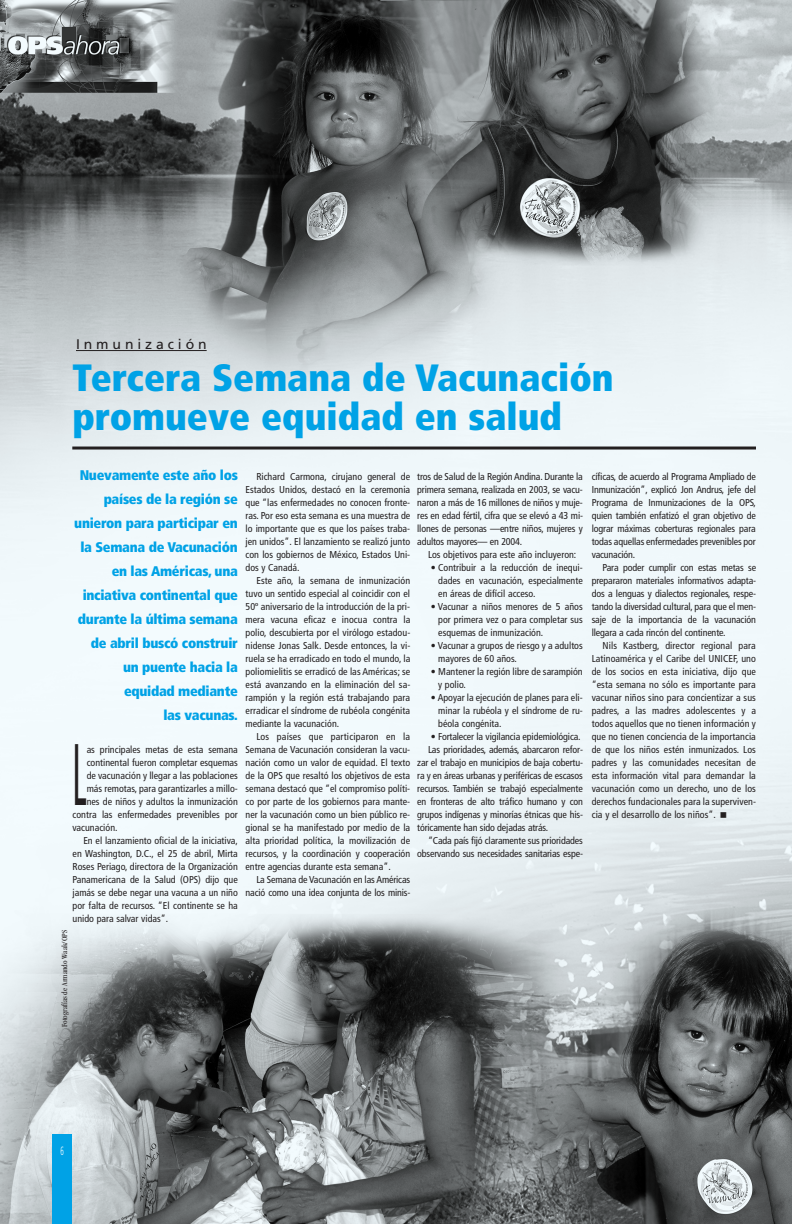
<style>
.page{position:relative;width:792px;height:1224px;background:#fff}
.page>*{position:absolute;margin:0;border:0;box-sizing:border-box;transform-origin:0 0}
.t1{font:condensed 87.2px "Frutiger";color:#231f20;scale:.4 1}
.t2{font:900 condensed 38px/39px "Frutiger";color:#00a2e6}
.t3{font:900 condensed 14px/24px "Frutiger";letter-spacing:-.02em;color:#00a2e6;text-align:right}
.t4{font:14px "Frutiger";letter-spacing:.28em;color:#231f20}
.t5{font:300 condensed 12px "Frutiger";color:#fff;scale:.6 1}
.t6{font:condensed 10px/13px "Frutiger";color:#231f20;text-align:justify}
.t7{font:condensed 8px "Garamond";color:#231f20}
</style>
<div class="page">
<img style="left:0;top:0;width:792px;height:1224px">
<div style="left:52px;top:1134px;width:20px;height:90px;background:#00a2e6"></div>
<hr style="left:72px;top:447px;width:684px;height:3px;background:#231f20">
<hr style="left:76px;top:350px;width:131px;height:1px;background:#231f20">
<svg style="left:721px;top:812px;width:5px;height:6px"></svg>
<h3 class="t4" style="left:76px;top:339px;width:132px">Inmunización</h3>
<h2 class="t2" style="left:72px;top:361px;width:543px">Tercera Semana de Vacunación promueve equidad en salud</h2>
<p class="t6" style="left:592px;top:471px;width:166px">cíficas, de acuerdo al Programa Ampliado de Inmunización”, explicó Jon Andrus, jefe del Programa de Inmunizaciones de la OPS, quien también enfatizó el gran objetivo de lograr máximas coberturas regionales para todas aquellas enfermedades prevenibles por vacunación.</p>
<p class="t6" style="left:592px;top:562px;width:166px;text-indent:11px">Para poder cumplir con estas metas se prepararon materiales informativos adapta&shy;dos a lenguas y dialectos regionales, respe&shy;tando la diversidad cultural, para que el men&shy;saje de la importancia de la vacunación llegara a cada rincón del continente.</p>
<p class="t6" style="left:592px;top:640px;width:166px;text-indent:11px">Nils Kastberg, director regional para Latinoamérica y el Caribe del UNICEF, uno de los socios en esta iniciativa, dijo que “esta semana no sólo es importante para vacunar niños sino para concientizar a sus padres, a las madres adolescentes y a todos aquellos que no tienen información y que no tienen conciencia de la importancia de que los niños estén inmunizados. Los padres y las comunidades necesitan de esta información vital para demandar la vacunación como un derecho, uno de los derechos fundacionales para la superviven&shy;cia y el desarrollo de los niños”.</p>
<p class="t3" style="left:74px;top:464px;width:165px">Nuevamente este año los países de la región se unieron para participar en la Semana de Vacunación en las Américas, una inciativa continental que durante la última semana de abril buscó construir un puente hacia la equidad mediante<br>las vacunas.</p>
<h1 class="t1" style="left:73px;top:740px;width:37px">L</h1>
<p class="t6" style="left:87px;top:744px;width:153px">as principales metas de esta semana</p>
<p class="t6" style="left:417px;top:471px;width:167px">tros de Salud de la Región Andina. Durante la primera semana, realizada en 2003, se vacu&shy;naron a más de 16 millones de niños y muje&shy;res en edad fértil, cifra que se elevó a 43 mi&shy;llones de personas —entre niños, mujeres y adultos mayores— en 2004.</p>
<p class="t6" style="left:428px;top:549px;width:150px">Los objetivos para este año incluyeron:</p>
<p class="t6" style="left:438px;top:562px;width:146px;text-indent:-8px">• Contribuir a la reducción de inequi&shy;dades en vacunación, especialmente en áreas de difícil acceso.</p>
<p class="t6" style="left:438px;top:601px;width:146px;text-indent:-8px">• Vacunar a niños menores de 5 años por primera vez o para completar sus esquemas de inmunización.</p>
<p class="t6" style="left:438px;top:640px;width:146px;text-indent:-8px">• Vacunar a grupos de riesgo y a adultos mayores de 60 años.</p>
<p class="t6" style="left:438px;top:666px;width:146px;text-indent:-8px">• Mantener la región libre de sarampión y polio.</p>
<p class="t6" style="left:438px;top:692px;width:146px;text-indent:-8px">• Apoyar la ejecución de planes para eli&shy;minar la rubéola y el síndrome de ru&shy;béola congénita.</p>
<p class="t6" style="left:431px;top:731px;width:151px">• Fortalecer la vigilancia epidemiológica.</p>
<p class="t6" style="left:428px;top:744px;width:156px">Las prioridades, además, abarcaron refor-</p>
<p class="t6" style="left:417px;top:757px;width:167px">zar el trabajo en municipios de baja cobertu-</p>
<p class="t6" style="left:417px;top:770px;width:167px">ra y en áreas urbanas y periféricas de escasos</p>
<p class="t6" style="left:417px;top:783px;width:167px">recursos. También se trabajó especialmente</p>
<p class="t6" style="left:417px;top:796px;width:167px">en fronteras de alto tráfico humano y con</p>
<p class="t6" style="left:417px;top:809px;width:167px">grupos indígenas y minorías étnicas que his-</p>
<p class="t6" style="left:417px;top:822px;width:132px">tóricamente han sido dejadas atrás.</p>
<p class="t6" style="left:428px;top:835px;width:156px">“Cada país fijó claramente sus prioridades</p>
<p class="t6" style="left:417px;top:848px;width:167px">observando sus necesidades sanitarias espe-</p>
<p class="t6" style="left:246px;top:471px;width:166px;text-indent:11px">Richard Carmona, cirujano general de Estados Unidos, destacó en la ceremonia que “las enfermedades no conocen fronte&shy;ras. Por eso esta semana es una muestra de lo importante que es que los países traba&shy;jen unidos”. El lanzamiento se realizó junto con los gobiernos de México, Estados Uni&shy;dos y Canadá.</p>
<p class="t6" style="left:246px;top:575px;width:166px;text-indent:11px">Este año, la semana de inmunización tuvo un sentido especial al coincidir con el 50º aniversario de la introducción de la pri&shy;mera vacuna eficaz e inocua contra la polio, descubierta por el virólogo estadou&shy;nidense Jonas Salk. Desde entonces, la vi&shy;ruela se ha erradicado en todo el mundo, la poliomielitis se erradicó de las Américas; se está avanzando en la eliminación del sa&shy;rampión y la región está trabajando para erradicar el síndrome de rubéola congénita mediante la vacunación.</p>
<p class="t6" style="left:246px;top:731px;width:166px;text-indent:11px">Los países que participaron en la Semana de Vacunación consideran la vacu&shy;nación como un valor de equidad. El texto de la OPS que resaltó los objetivos de esta semana destacó que “el compromiso políti&shy;co por parte de los gobiernos para mante&shy;ner la vacunación como un bien público re&shy;gional se ha manifestado por medio de la alta prioridad política, la movilización de recursos, y la coordinación y cooperación entre agencias durante esta semana”.</p>
<p class="t6" style="left:246px;top:874px;width:166px;text-align:right">La Semana de Vacunación en las Américas nació como una idea conjunta de los minis-</p>
<p class="t6" style="left:87px;top:757px;width:153px">continental fueron completar esquemas</p>
<p class="t6" style="left:87px;top:770px;width:153px">de vacunación y llegar a las poblaciones</p>
<p class="t6" style="left:87px;top:783px;width:153px">más remotas, para garantizarles a millo-</p>
<p class="t6" style="left:87px;top:796px;width:153px">nes de niños y adultos la inmunización</p>
<p class="t6" style="left:73px;top:809px;width:167px">contra las enfermedades prevenibles por</p>
<p class="t6" style="left:73px;top:822px;width:47px">vacunación.</p>
<p class="t6" style="left:83px;top:835px;width:156px">En el lanzamiento oficial de la iniciativa,</p>
<p class="t6" style="left:73px;top:848px;width:167px">en Washington, D.C., el 25 de abril, Mirta</p>
<p class="t6" style="left:73px;top:861px;width:167px">Roses Periago, directora de la Organización</p>
<p class="t6" style="left:73px;top:874px;width:167px">Panamericana de la Salud (OPS) dijo que</p>
<p class="t6" style="left:73px;top:887px;width:167px">jamás se debe negar una vacuna a un niño</p>
<p class="t6" style="left:73px;top:900px;width:167px">por falta de recursos. “El continente se ha</p>
<p class="t6" style="left:73px;top:913px;width:97px">unido para salvar vidas”.</p>
<p class="t7" style="left:61px;top:1027px;width:98px;rotate:-90deg">Fotografías de Armando Waak/OPS</p>
<p class="t5" style="left:60px;top:1146px;width:7px">6</p>
</div>
